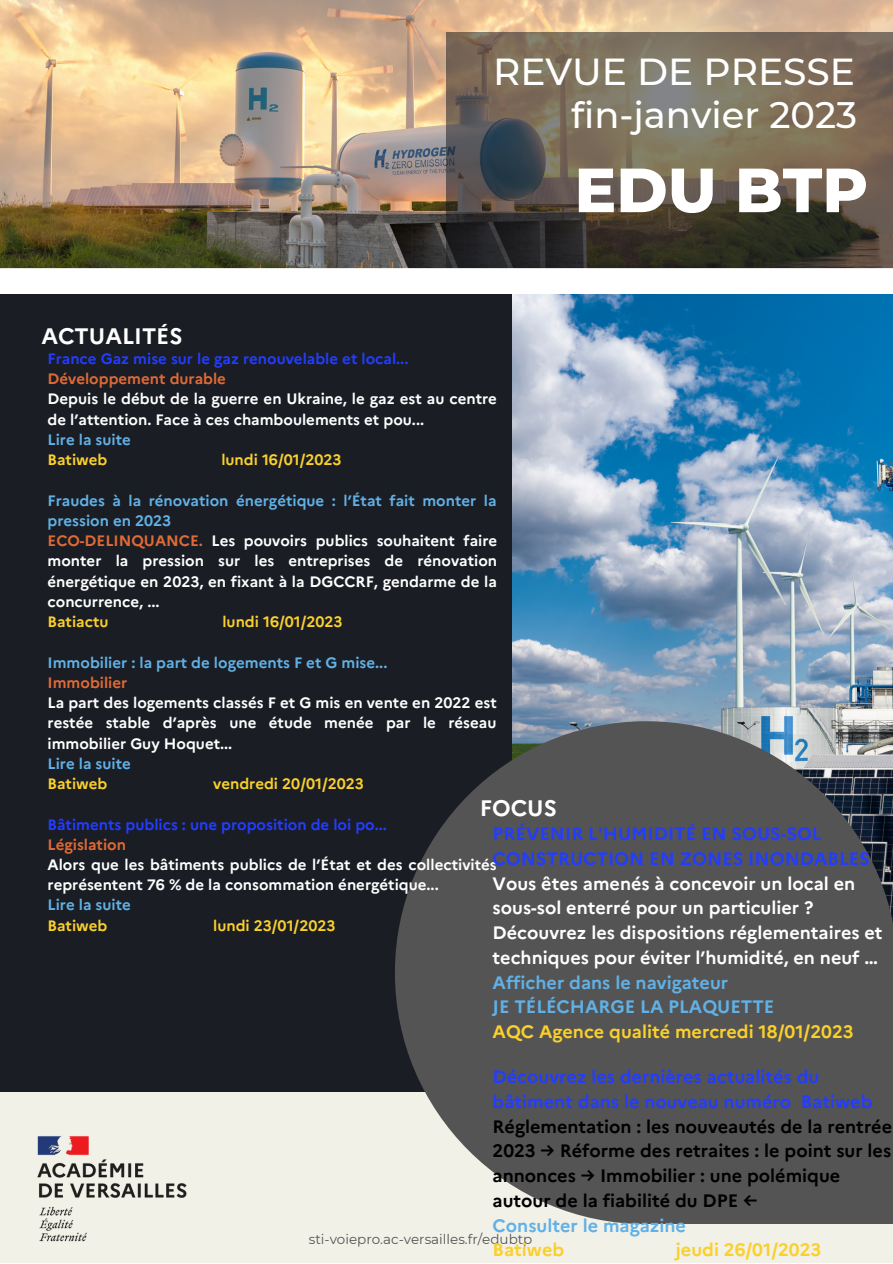
<style>
.page{position:relative;width:893px;height:1264px;background:#fff}
.page>*{position:absolute;margin:0;border:0;box-sizing:border-box;transform-origin:0 0}
.t1{font:800 62.25px "Montserrat";color:#fff}
.t2{font:500 37.5px "Montserrat";color:#fff}
.t3{font:500 36.75px "Montserrat";color:#fff}
.t4{font:700 22.35px "Marianne";color:#fff}
.t5{font:700 18px/24.8px "Marianne";color:#fff}
.t6{font:700 18px/24.8px "Marianne";color:#000}
.t7{font:700 18px/24.8px "Marianne";color:#233dff}
.t8{font:700 18px/24.8px "Marianne";color:#61b1e6}
.t9{font:700 18px "Marianne";color:#fad02c}
.t10{font:700 15px/20.2px "Marianne";color:#fff}
.t11{font:700 15px "Marianne";color:#fad02c}
.t12{font:700 15px "Marianne";color:#233dff}
.t13{font:700 15px "Marianne";color:#61b1e6}
.t14{font:700 15px "Marianne";color:#e06a36}
.t15{font:13.5px "Montserrat";color:#545454}
.s1{color:#61b1e6}
.s2{color:#e06a36}
</style>
<div class="page">
<div style="left:0;top:0;width:892px;height:1262px;background:#f2f1e8"></div>
<img style="left:511px;top:294px;width:381px;height:427px">
<img style="left:0;top:0;width:892px;height:268px">
<svg style="left:446px;top:33px;width:446px;height:235px;background:#635a4c"></svg>
<img style="left:37px;top:1136px;width:150px;height:106px">
<div style="left:0;top:295px;width:511px;height:797px;background:#1a1d24"></div>
<svg style="left:395px;top:721px;width:497px;height:503px;background:#5a5a5b"></svg>
<div style="left:0;top:268px;width:892px;height:26px;background:#fff"></div>
<h2 class="t2" style="left:493px;top:49px;width:363px">REVUE DE PRESSE</h2>
<h3 class="t3" style="left:571px;top:92px;width:287px">fin-janvier 2023</h3>
<h1 class="t1" style="left:574px;top:152px;width:295px">EDU BTP</h1>
<h3 class="t4" style="left:41px;top:322px;width:143px">ACTUALITÉS</h3>
<p class="t12" style="left:48px;top:349px;width:362px">France Gaz mise sur le gaz renouvelable et local...</p>
<p class="t14" style="left:48px;top:369px;width:180px">Développement durable</p>
<p class="t10" style="left:48px;top:389px;width:451px">Depuis le début de la guerre en Ukraine, le gaz est au centre de l’attention. Face à ces chamboulements et pou...</p>
<p class="t13" style="left:48px;top:430px;width:85px">Lire la suite</p>
<p class="t11" style="left:48px;top:450px;width:61px">Batiweb</p>
<p class="t11" style="left:221px;top:450px;width:122px">lundi 16/01/2023</p>
<p class="t10" style="left:48px;top:490px;width:451px"><span class="s1">Fraudes à la rénovation énergétique : l’État fait monter la pression en 2023<br></span><span class="s2">ECO-DELINQUANCE.</span> Les pouvoirs publics souhaitent faire monter la pression sur les entreprises de rénovation énergétique en 2023, en fixant à la DGCCRF, gendarme de la concurrence, ...</p>
<p class="t11" style="left:48px;top:612px;width:63px">Batiactu</p>
<p class="t11" style="left:222px;top:612px;width:122px">lundi 16/01/2023</p>
<p class="t13" style="left:48px;top:653px;width:341px">Immobilier : la part de logements F et G mise...</p>
<p class="t14" style="left:48px;top:673px;width:81px">Immobilier</p>
<p class="t10" style="left:48px;top:692px;width:450px;text-align:justify">La part des logements classés F et G mis en vente en 2022 est restée stable d’après une étude menée par le réseau immobilier Guy Hoquet...</p>
<p class="t13" style="left:48px;top:754px;width:85px">Lire la suite</p>
<p class="t11" style="left:48px;top:774px;width:61px">Batiweb</p>
<p class="t11" style="left:213px;top:774px;width:152px">vendredi 20/01/2023</p>
<p class="t12" style="left:48px;top:815px;width:341px">Bâtiments publics : une proposition de loi po...</p>
<p class="t14" style="left:48px;top:835px;width:80px">Législation</p>
<p class="t10" style="left:48px;top:854px;width:450px">Alors que les bâtiments publics de l’État et des collectivités représentent 76 % de la consommation énergétique...</p>
<p class="t13" style="left:48px;top:896px;width:85px">Lire la suite</p>
<p class="t11" style="left:48px;top:916px;width:61px">Batiweb</p>
<p class="t11" style="left:213px;top:916px;width:124px">lundi 23/01/2023</p>
<h3 class="t4" style="left:480px;top:794px;width:78px">FOCUS</h3>
<p class="t7" style="left:492px;top:821px;width:379px">PRÉVENIR L'HUMIDITÉ EN SOUS-SOL<br>CONSTRUCTION EN ZONES INONDABLES</p>
<p class="t5" style="left:492px;top:870px;width:391px">Vous êtes amenés à concevoir un local en sous-sol enterré pour un particulier ?<br>Découvrez les dispositions réglementaires et techniques pour éviter l’humidité, en neuf …</p>
<p class="t8" style="left:492px;top:969px;width:283px">Afficher dans le navigateur<br>JE TÉLÉCHARGE LA PLAQUETTE</p>
<p class="t9" style="left:492px;top:1020px;width:362px">AQC Agence qualité mercredi 18/01/2023</p>
<p class="t7" style="left:492px;top:1064px;width:381px">Découvrez les dernières actualités du bâtiment dans le nouveau numéro Batiweb</p>
<p class="t6" style="left:492px;top:1113px;width:401px">Réglementation : les nouveautés de la rentrée 2023 → Réforme des retraites : le point sur les annonces → Immobilier : une polémique autour de la fiabilité du DPE ←</p>
<p class="t8" style="left:492px;top:1212px;width:195px">Consulter le magazine</p>
<p class="t9" style="left:492px;top:1238px;width:73px">Batiweb</p>
<p class="t9" style="left:676px;top:1238px;width:147px">jeudi 26/01/2023</p>
<p class="t15" style="left:309px;top:1230px;width:225px">sti-voiepro.ac-versailles.fr/edubtp</p>
</div>
